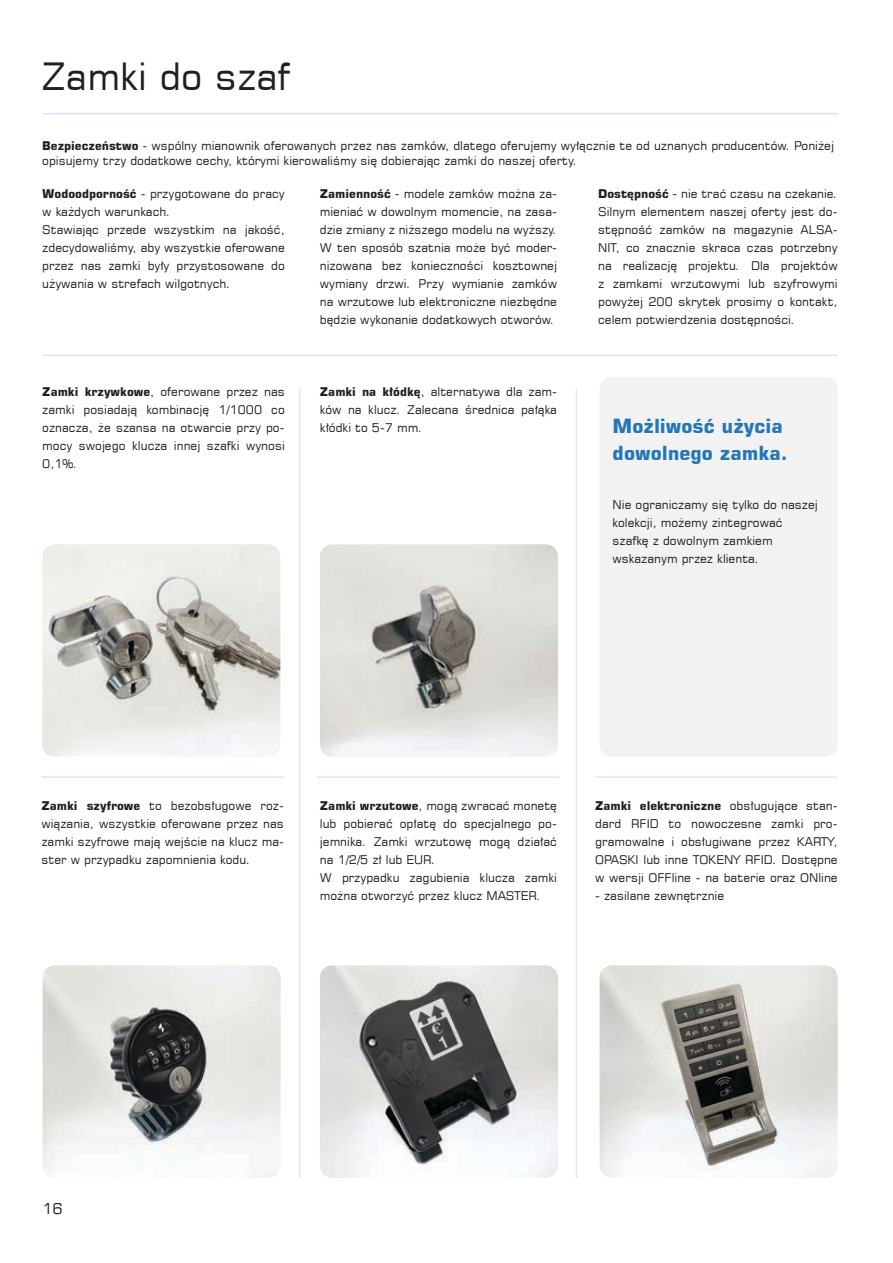
<style>
.page{position:relative;width:893px;height:1263px;background:#fff}
.page>*{position:absolute;margin:0;border:0;box-sizing:border-box;transform-origin:0 0}
.t1{font:37.5px "Square 721 EU";color:#231f20}
.t2{font:700 19.5px/27px "Square 721 EU";color:#2477b7}
.t3{font:15px "Square 721 EU";color:#231f20}
.t4{font:12px/18px "Square 721 EU";color:#231f20;text-align:justify}
.s1{font-weight:700}
</style>
<div class="page">
<div style="left:600px;top:377px;width:238px;height:380px;background:#f2f2f3;border-radius:13px"></div>
<img style="left:320px;top:544px;width:238px;height:213px">
<img style="left:42px;top:544px;width:238px;height:213px">
<img style="left:600px;top:965px;width:238px;height:213px">
<img style="left:43px;top:965px;width:238px;height:213px">
<img style="left:320px;top:965px;width:238px;height:213px">
<hr style="left:299px;top:389px;width:1px;height:789px;background:#e1e6f4">
<hr style="left:576px;top:389px;width:1px;height:789px;background:#e1e6f4">
<hr style="left:43px;top:354px;width:795px;height:2px;background:#e1e6f4">
<hr style="left:41px;top:776px;width:243px;height:2px;background:#e1e6f4">
<hr style="left:317px;top:776px;width:242px;height:2px;background:#e1e6f4">
<hr style="left:595px;top:776px;width:243px;height:2px;background:#e1e6f4">
<hr style="left:43px;top:113px;width:795px;height:1px;background:#e1e6f4">
<h1 class="t1" style="left:41px;top:53px;width:250px">Zamki do szaf</h1>
<p class="t4" style="left:42px;top:139px;width:793px;line-height:14.4px"><span class="s1">Bezpieczeństwo</span> - wspólny mianownik oferowanych przez nas zamków, dlatego oferujemy wyłącznie te od uznanych producentów. Poniżej opisujemy trzy dodatkowe cechy, którymi kierowaliśmy się dobierając zamki do naszej oferty.</p>
<p class="t4" style="left:320px;top:185px;width:239px"><span class="s1">Zamienność</span> - modele zamków można za&shy;mieniać w dowolnym momencie, na zasa&shy;dzie zmiany z niższego modelu na wyższy.<br>W ten sposób szatnia może być moder&shy;nizowana bez konieczności kosztownej wymiany drzwi. Przy wymianie zamków na wrzutowe lub elektroniczne niezbędne będzie wykonanie dodatkowych otworów.</p>
<p class="t4" style="left:598px;top:185px;width:241px"><span class="s1">Dostępność</span> - nie trać czasu na czekanie.<br>Silnym elementem naszej oferty jest do&shy;stępność zamków na magazynie ALSA-NIT, co znacznie skraca czas potrzebny na realizację projektu. Dla projektów z zamkami wrzutowymi lub szyfrowymi powyżej 200 skrytek prosimy o kontakt, celem potwierdzenia dostępności.</p>
<p class="t4" style="left:42px;top:185px;width:244px;text-align:left"><span class="s1">Wodoodporność</span> - przygotowane do pracy w każdych warunkach.<br>Stawiając przede wszystkim na jakość, zdecydowaliśmy, aby wszystkie oferowane przez nas zamki były przystosowane do używania w strefach wilgotnych.</p>
<p class="t4" style="left:42px;top:383px;width:244px"><span class="s1">Zamki krzywkowe</span>, oferowane przez nas zamki posiadają kombinację 1/1000 co oznacza, że szansa na otwarcie przy po&shy;mocy swojego klucza innej szafki wynosi 0,1%.</p>
<p class="t4" style="left:320px;top:383px;width:239px"><span class="s1">Zamki na kłódkę</span>, alternatywa dla zam&shy;ków na klucz. Zalecana średnica pałąka kłódki to 5-7 mm.</p>
<h2 class="t2" style="left:613px;top:413px;width:176px">Możliwość użycia dowolnego zamka.</h2>
<p class="t4" style="left:613px;top:495px;width:207px;text-align:left">Nie ograniczamy się tylko do naszej kolekcji, możemy zintegrować szafkę z dowolnym zamkiem wskazanym przez klienta.</p>
<p class="t4" style="left:41px;top:797px;width:244px"><span class="s1">Zamki szyfrowe</span> to bezobsługowe roz&shy;wiązania, wszystkie oferowane przez nas zamki szyfrowe mają wejście na klucz ma&shy;ster w przypadku zapomnienia kodu.</p>
<p class="t4" style="left:320px;top:797px;width:239px;text-align:left"><span class="s1">Zamki wrzutowe</span>, mogą zwracać monetę lub pobierać opłatę do specjalnego po&shy;jemnika. Zamki wrzutowę mogą działać na 1/2/5 zł lub EUR.<br>W przypadku zagubienia klucza zamki można otworzyć przez klucz MASTER.</p>
<p class="t4" style="left:595px;top:797px;width:244px"><span class="s1">Zamki elektroniczne</span> obsługujące stan&shy;dard RFID to nowoczesne zamki pro&shy;gramowalne i obsługiwane przez KARTY, OPASKI lub inne TOKENY RFID. Dostępne w wersji OFFline - na baterie oraz ONline</p>
<p class="t4" style="left:595px;top:887px;width:131px">- zasilane zewnętrznie</p>
<p class="t3" style="left:43px;top:1199px;width:22px">16</p>
</div>
